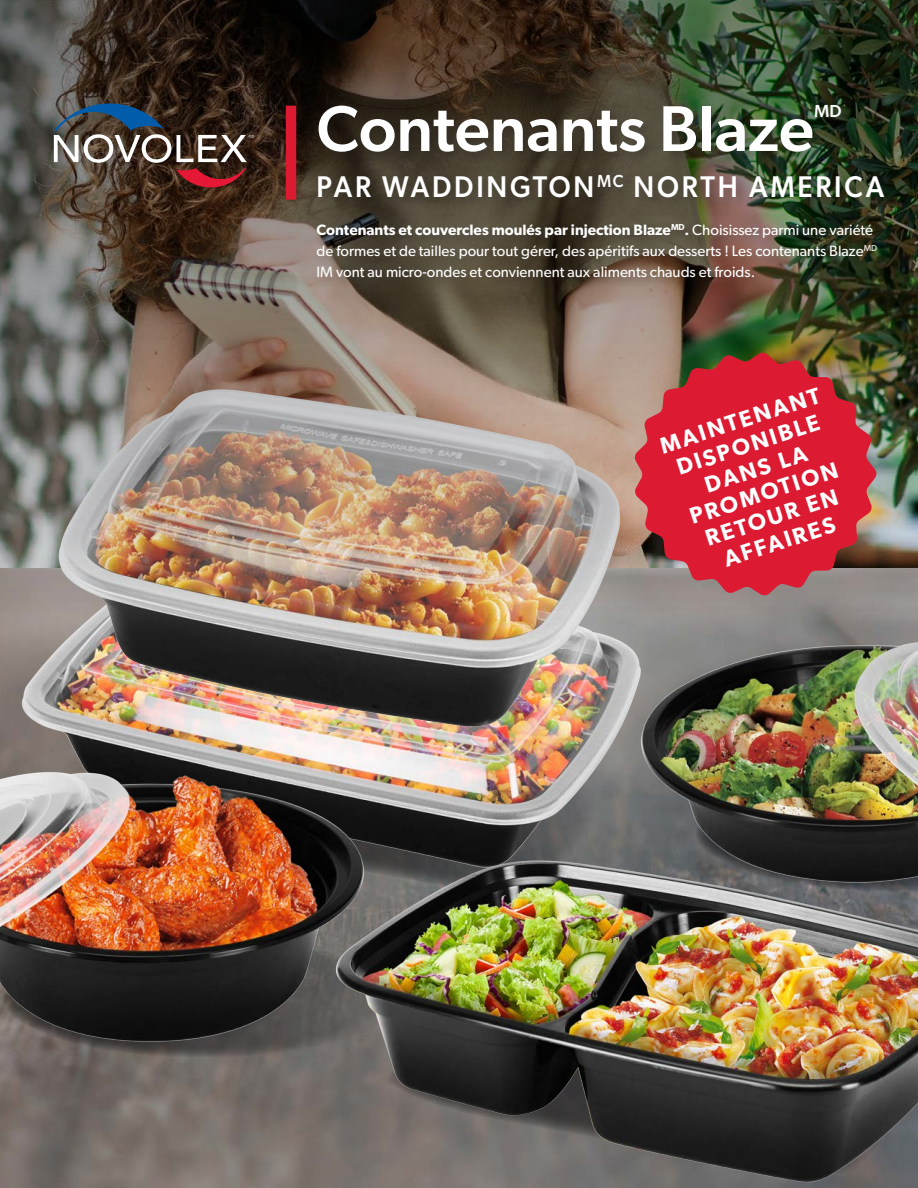
<style>
.page{position:relative;width:918px;height:1188px;background:#fff}
.page>*{position:absolute;margin:0;border:0;box-sizing:border-box;transform-origin:0 0}
.t1{font:500 64.8px "Gibson";color:#fff}
.t2{font:500 30px "Gibson";letter-spacing:.1em;color:#fff;scale:.93 1}
.t3{font:600 22.95px/25.5px "Gibson";color:#fff;text-align:center}
.t4{font:500 17.55px "Gibson";color:#fff}
.t5{font:15px/21px "Gibson";color:#fff}
.s1{font-weight:600}
</style>
<div class="page">
<img style="left:0;top:0;width:918px;height:1188px">
<div style="left:316px;top:103px;width:537px;height:61px;background:#231f20;opacity:.3"></div>
<div style="left:315px;top:173px;width:581px;height:37px;background:#231f20;opacity:.3"></div>
<div style="left:286px;top:106px;width:10px;height:94px;background:#dc1a32"></div>
<div style="left:314px;top:221px;width:574px;height:69px;background:#231f20;opacity:.3"></div>
<img style="left:325px;top:849px;width:593px;height:339px">
<svg style="left:634px;top:352px;width:243px;height:244px;background:#c33440"></svg>
<svg style="left:54px;top:103px;width:200px;height:84px;background:#574945"></svg>
<p class="t1" style="left:317px;top:90px;width:499px">Contenants Blaze</p>
<p class="t4" style="left:814px;top:100px;width:29px">MD</p>
<p class="t2" style="left:317px;top:169px;width:612px">PAR WADDINGTON<sup>MC</sup> NORTH AMERICA</p>
<p class="t5" style="left:317px;top:219px;width:562px"><span class="s1">Contenants et couvercles moulés par injection Blaze</span><sup>MD</sup><span class="s1">.</span> Choisissez parmi une variété de formes et de tailles pour tout gérer, des apéritifs aux desserts ! Les contenants Blaze<sup>MD<br></sup>IM vont au micro-ondes et conviennent aux aliments chauds et froids.</p>
<p class="t3" style="left:657px;top:433px;width:169px;rotate:-18deg">MAINTENANT<br>DISPONIBLE<br>DANS LA<br>PROMOTION<br>RETOUR EN<br>AFFAIRES</p>
</div>
